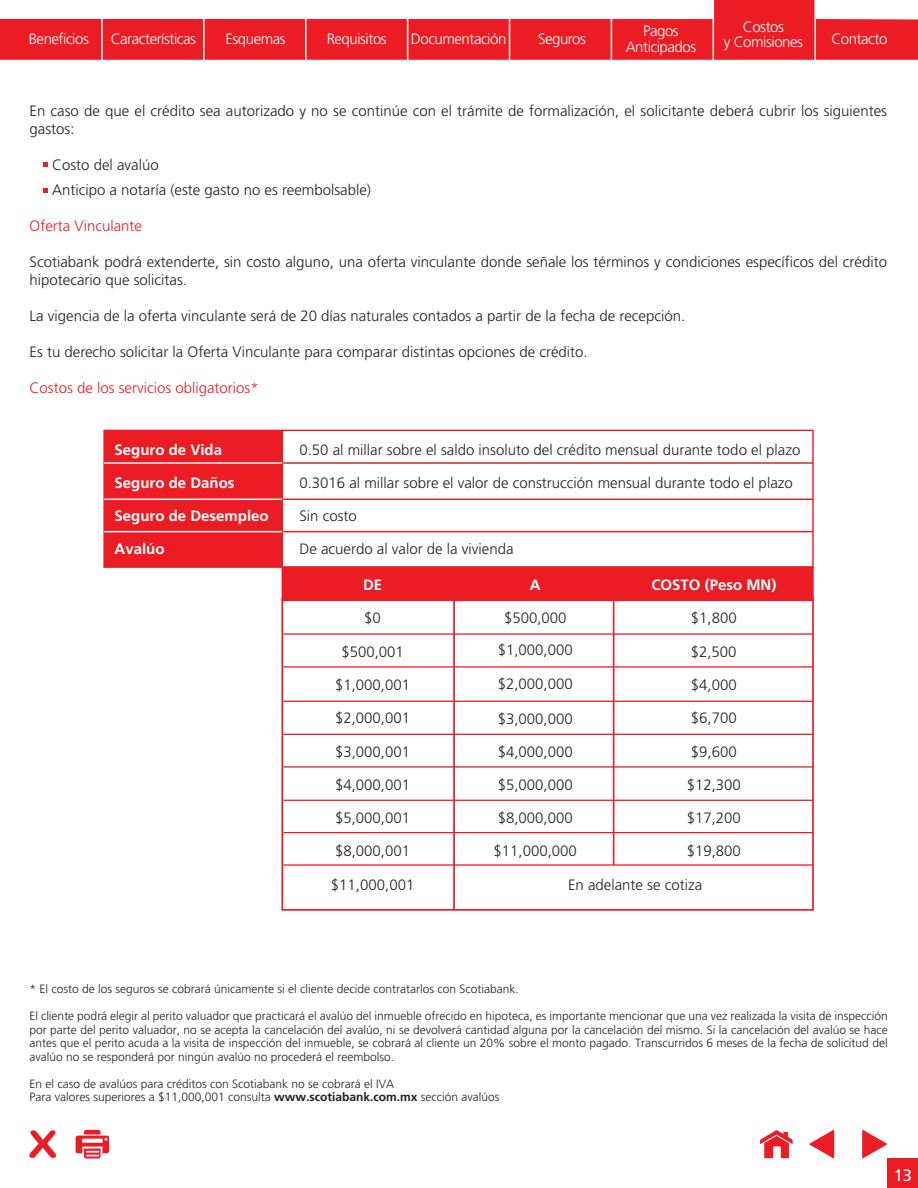
<style>
.page{position:relative;width:918px;height:1188px;background:#fff}
.page>*{position:absolute;margin:0;border:0;box-sizing:border-box;transform-origin:0 0}
.t1{font:16.5px "Frutiger";color:#fff}
.t2{font:300 15px/18px "Frutiger";color:#231f20}
.t3{font:300 15px/15.1px "Frutiger";letter-spacing:-.03em;color:#fff;text-align:center}
.t4{font:700 15px "Frutiger";color:#fff}
.t5{font:300 15px "Frutiger";color:#ec1c24}
.t6{font:300 12px/13.5px "Frutiger";color:#231f20;text-align:justify}
.s1{font-weight:700}
</style>
<div class="page">
<svg style="left:862px;top:1130px;width:25px;height:28px"></svg>
<svg style="left:809px;top:1130px;width:25px;height:28px"></svg>
<svg style="left:29px;top:1130px;width:27px;height:28px"></svg>
<div style="left:888px;top:1158px;width:30px;height:30px;background:#ec1c24"></div>
<svg style="left:759px;top:1130px;width:34px;height:28px"></svg>
<svg style="left:76px;top:1130px;width:33px;height:29px"></svg>
<svg style="left:0;top:0;width:918px;height:60px;fill:#ec1c24"></svg>
<hr style="left:101px;top:0;width:2px;height:63px;background:#fff">
<hr style="left:203px;top:0;width:2px;height:63px;background:#fff">
<hr style="left:305px;top:0;width:2px;height:63px;background:#fff">
<hr style="left:407px;top:0;width:1px;height:63px;background:#fff">
<hr style="left:509px;top:0;width:1px;height:63px;background:#fff">
<hr style="left:611px;top:0;width:1px;height:63px;background:#fff">
<hr style="left:713px;top:0;width:1px;height:63px;background:#fff">
<hr style="left:814px;top:0;width:2px;height:63px;background:#fff">
<svg style="left:43px;top:162px;width:4px;height:5px"></svg>
<svg style="left:43px;top:188px;width:4px;height:5px"></svg>
<div style="left:281px;top:598px;width:533px;height:313px;border:2px solid #ec1c24"></div>
<div style="left:282px;top:566px;width:532px;height:35px;background:#ec1c24"></div>
<div style="left:104px;top:430px;width:178px;height:137px;background:#ec1c24"></div>
<div style="left:103px;top:430px;width:711px;height:138px;border:1px solid #ec1c24"></div>
<hr style="left:104px;top:462px;width:709px;height:2px;background:#ec1c24">
<hr style="left:104px;top:499px;width:709px;height:1px;background:#ec1c24">
<hr style="left:104px;top:531px;width:709px;height:1px;background:#ec1c24">
<hr style="left:284px;top:633px;width:529px;height:2px;background:#ec1c24">
<hr style="left:284px;top:666px;width:529px;height:2px;background:#ec1c24">
<hr style="left:284px;top:701px;width:529px;height:1px;background:#ec1c24">
<hr style="left:284px;top:734px;width:529px;height:1px;background:#ec1c24">
<hr style="left:284px;top:766px;width:529px;height:2px;background:#ec1c24">
<hr style="left:284px;top:800px;width:529px;height:1px;background:#ec1c24">
<hr style="left:284px;top:832px;width:529px;height:1px;background:#ec1c24">
<hr style="left:284px;top:864px;width:529px;height:2px;background:#ec1c24">
<hr style="left:104px;top:462px;width:178px;height:2px;background:#fff">
<hr style="left:104px;top:499px;width:178px;height:1px;background:#fff">
<hr style="left:104px;top:531px;width:178px;height:1px;background:#fff">
<hr style="left:453px;top:600px;width:2px;height:310px;background:#ec1c24">
<hr style="left:613px;top:600px;width:1px;height:265px;background:#ec1c24">
<p class="t3" style="left:29px;top:31px;width:62px">Beneficios</p>
<p class="t3" style="left:111px;top:31px;width:87px">Características</p>
<p class="t3" style="left:226px;top:31px;width:62px">Esquemas</p>
<p class="t3" style="left:327px;top:31px;width:62px">Requisitos</p>
<p class="t3" style="left:411px;top:31px;width:97px">Documentación</p>
<p class="t3" style="left:538px;top:31px;width:49px">Seguros</p>
<p class="t3" style="left:626px;top:24px;width:72px">Pagos<br>Anticipados</p>
<p class="t3" style="left:724px;top:19px;width:81px">Costos<br>y Comisiones</p>
<p class="t3" style="left:831px;top:31px;width:58px">Contacto</p>
<p class="t2" style="left:30px;top:102px;width:859px">En caso de que el crédito sea autorizado y no se continúe con el trámite de formalización, el solicitante deberá cubrir los siguientes gastos:</p>
<p class="t2" style="left:52px;top:152px;width:320px;line-height:25.5px">Costo del avalúo<br>Anticipo a notaría (este gasto no es reembolsable)</p>
<p class="t5" style="left:30px;top:218px;width:114px">Oferta Vinculante</p>
<p class="t2" style="left:30px;top:253px;width:859px">Scotiabank podrá extenderte, sin costo alguno, una oferta vinculante donde señale los términos y condiciones específicos del crédito hipotecario que solicitas.</p>
<p class="t2" style="left:30px;top:307px;width:657px">La vigencia de la oferta vinculante será de 20 días naturales contados a partir de la fecha de recepción.</p>
<p class="t2" style="left:30px;top:343px;width:560px">Es tu derecho solicitar la Oferta Vinculante para comparar distintas opciones de crédito.</p>
<p class="t5" style="left:30px;top:380px;width:231px">Costos de los servicios obligatorios*</p>
<p class="t4" style="left:115px;top:441px;width:109px">Seguro de Vida</p>
<p class="t4" style="left:115px;top:474px;width:122px">Seguro de Daños</p>
<p class="t4" style="left:115px;top:507px;width:156px">Seguro de Desempleo</p>
<p class="t4" style="left:115px;top:540px;width:52px">Avalúo</p>
<p class="t2" style="left:299px;top:441px;width:502px">0.50 al millar sobre el saldo insoluto del crédito mensual durante todo el plazo</p>
<p class="t2" style="left:299px;top:474px;width:495px">0.3016 al millar sobre el valor de construcción mensual durante todo el plazo</p>
<p class="t2" style="left:299px;top:507px;width:59px">Sin costo</p>
<p class="t2" style="left:299px;top:540px;width:216px">De acuerdo al valor de la vivienda</p>
<p class="t4" style="left:363px;top:576px;width:21px">DE</p>
<p class="t4" style="left:530px;top:576px;width:12px">A</p>
<p class="t4" style="left:651px;top:576px;width:127px">COSTO (Peso MN)</p>
<p class="t2" style="left:364px;top:609px;width:18px">$0</p>
<p class="t2" style="left:341px;top:642px;width:64px">$500,001</p>
<p class="t2" style="left:335px;top:676px;width:77px">$1,000,001</p>
<p class="t2" style="left:335px;top:709px;width:77px">$2,000,001</p>
<p class="t2" style="left:335px;top:742px;width:77px">$3,000,001</p>
<p class="t2" style="left:335px;top:776px;width:77px">$4,000,001</p>
<p class="t2" style="left:335px;top:809px;width:77px">$5,000,001</p>
<p class="t2" style="left:335px;top:842px;width:77px">$8,000,001</p>
<p class="t2" style="left:331px;top:875px;width:85px">$11,000,001</p>
<p class="t2" style="left:691px;top:609px;width:47px">$1,800</p>
<p class="t2" style="left:691px;top:642px;width:47px">$2,500</p>
<p class="t2" style="left:691px;top:676px;width:47px">$4,000</p>
<p class="t2" style="left:691px;top:709px;width:47px">$6,700</p>
<p class="t2" style="left:691px;top:742px;width:47px">$9,600</p>
<p class="t2" style="left:687px;top:776px;width:56px">$12,300</p>
<p class="t2" style="left:687px;top:809px;width:56px">$17,200</p>
<p class="t2" style="left:687px;top:842px;width:56px">$19,800</p>
<p class="t2" style="left:498px;top:602px;width:77px;line-height:31.5px;text-align:center">$500,000 $1,000,000</p>
<p class="t2" style="left:498px;top:675px;width:77px">$2,000,000</p>
<p class="t2" style="left:498px;top:709px;width:77px">$3,000,000</p>
<p class="t2" style="left:498px;top:742px;width:77px">$4,000,000</p>
<p class="t2" style="left:498px;top:775px;width:77px">$5,000,000</p>
<p class="t2" style="left:498px;top:808px;width:77px">$8,000,000</p>
<p class="t2" style="left:494px;top:841px;width:85px">$11,000,000</p>
<p class="t2" style="left:568px;top:876px;width:136px">En adelante se cotiza</p>
<p class="t6" style="left:29px;top:982px;width:491px">* El costo de los seguros se cobrará únicamente si el cliente decide contratarlos con Scotiabank.</p>
<p class="t6" style="left:29px;top:1009px;width:860px">El cliente podrá elegir al perito valuador que practicará el avalúo del inmueble ofrecido en hipoteca, es importante mencionar que una vez realizada la visita de inspección por parte del perito valuador, no se acepta la cancelación del avalúo, ni se devolverá cantidad alguna por la cancelación del mismo. Si la cancelación del avalúo se hace antes que el perito acuda a la visita de inspección del inmueble, se cobrará al cliente un 20% sobre el monto pagado. Transcurridos 6 meses de la fecha de solicitud del avalúo no se responderá por ningún avalúo no procederá el reembolso.</p>
<p class="t6" style="left:29px;top:1077px;width:472px">En el caso de avalúos para créditos con Scotiabank no se cobrará el IVA<br>Para valores superiores a $11,000,001 consulta <span class="s1">www.scotiabank.com.mx</span> sección avalúos</p>
<p class="t1" style="left:894px;top:1166px;width:20px">13</p>
</div>
